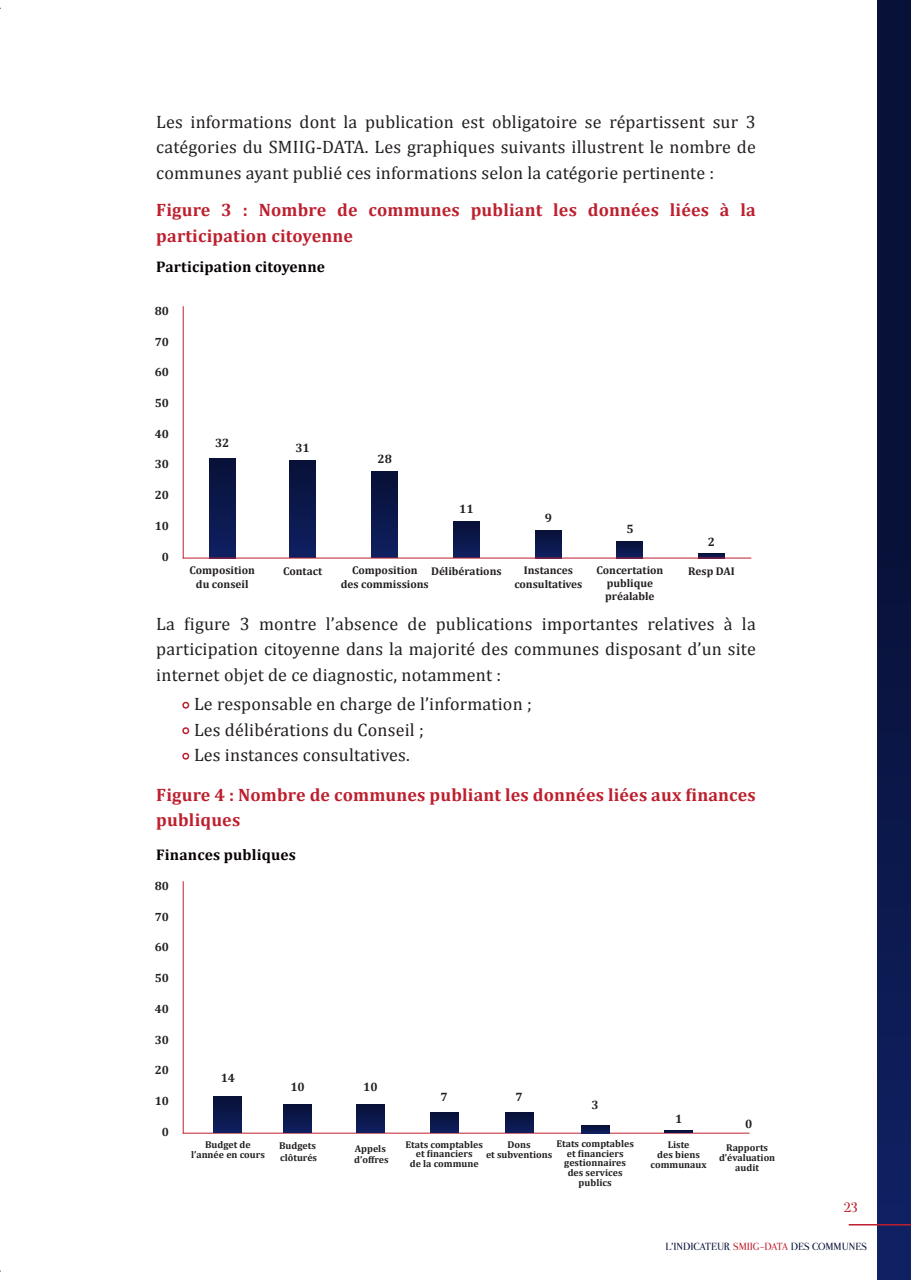
<style>
.page{position:relative;width:911px;height:1280px;background:#fff}
.page>*{position:absolute;margin:0;border:0;box-sizing:border-box;transform-origin:0 0}
.t1{font:18px/25.5px "Cambria";letter-spacing:.01em;color:#231f20;text-align:justify}
.t2{font:700 18px/25.5px "Cambria";letter-spacing:.01em;color:#be1f2e}
.t3{font:700 15.45px "Cambria";letter-spacing:.01em;color:#070002}
.t4{font:700 12.15px "Cambria";color:#231f20}
.t5{font:700 12px "Cambria";color:#231f20}
.t6{font:12px "Valentina";color:#be1f2e}
.t7{font:700 11.25px "Cambria";color:#231f20}
.t8{font:700 9.9px/9.9px "Cambria";color:#231f20;text-align:center}
.t9{font:9px "Valentina";color:#081137}
.s1{color:#be1f2e}
</style>
<div class="page">
<div style="left:877px;top:0;width:34px;height:1280px;background:linear-gradient(to bottom,#060d2c,#0f1f5f)"></div>
<hr style="left:849px;top:1224px;width:62px;height:2px;background:#be1f2e">
<svg style="left:182px;top:701px;width:8px;height:8px"></svg>
<svg style="left:182px;top:727px;width:8px;height:8px"></svg>
<svg style="left:182px;top:752px;width:8px;height:8px"></svg>
<div style="left:209px;top:458px;width:26px;height:100px;background:linear-gradient(to bottom,#081137,#0f2062)"></div>
<div style="left:290px;top:460px;width:26px;height:98px;background:linear-gradient(to bottom,#081137,#0f2062)"></div>
<div style="left:372px;top:472px;width:26px;height:86px;background:#081137"></div>
<div style="left:372px;top:478px;width:26px;height:80px;background:linear-gradient(to bottom,#081137,#0f2061)"></div>
<div style="left:453px;top:522px;width:26px;height:36px;background:linear-gradient(to bottom,#081137,#0f2060)"></div>
<div style="left:535px;top:530px;width:26px;height:28px;background:linear-gradient(to bottom,#081137,#0f1f5f)"></div>
<svg style="left:617px;top:541px;width:26px;height:17px"></svg>
<div style="left:698px;top:553px;width:27px;height:5px;background:#0b1748"></div>
<hr style="left:183px;top:558px;width:568px;height:1px;background:#be1f2e">
<hr style="left:183px;top:306px;width:1px;height:252px;background:#be1f2e">
<hr style="left:183px;top:1133px;width:566px;height:1px;background:#be1f2e">
<hr style="left:183px;top:881px;width:1px;height:253px;background:#be1f2e">
<svg style="left:214px;top:1096px;width:28px;height:37px"></svg>
<svg style="left:283px;top:1104px;width:29px;height:29px"></svg>
<div style="left:430px;top:1113px;width:29px;height:20px;background:linear-gradient(to bottom,#071138,#0f1f5e)"></div>
<svg style="left:581px;top:1125px;width:28px;height:8px"></svg>
<hr style="left:664px;top:1131px;width:29px;height:2px;background:#081137">
<div style="left:505px;top:1113px;width:28px;height:20px;background:linear-gradient(to bottom,#071138,#0f1f5e)"></div>
<svg style="left:356px;top:1104px;width:29px;height:29px"></svg>
<svg style="left:877px;top:0;width:17px;height:1px"></svg>
<p class="t1" style="left:156px;top:109px;width:601px">Les informations dont la publication est obligatoire se répartissent sur 3 catégories du SMIIG-DATA. Les graphiques suivants illustrent le nombre de communes ayant publié ces informations selon la catégorie pertinente :</p>
<p class="t2" style="left:156px;top:197px;width:601px">Figure 3 : Nombre de communes publiant les données liées à la participation citoyenne</p>
<p class="t3" style="left:156px;top:256px;width:170px">Participation citoyenne</p>
<p class="t5" style="left:155px;top:302px;width:16px">80</p>
<p class="t5" style="left:155px;top:333px;width:16px">70</p>
<p class="t5" style="left:155px;top:364px;width:16px">60</p>
<p class="t5" style="left:155px;top:394px;width:16px">50</p>
<p class="t5" style="left:155px;top:425px;width:16px">40</p>
<p class="t5" style="left:155px;top:456px;width:16px">30</p>
<p class="t5" style="left:155px;top:487px;width:16px">20</p>
<p class="t5" style="left:155px;top:517px;width:16px">10</p>
<p class="t5" style="left:162px;top:548px;width:9px">0</p>
<p class="t4" style="left:215px;top:435px;width:16px">32</p>
<p class="t4" style="left:295px;top:439px;width:16px">31</p>
<p class="t4" style="left:378px;top:451px;width:16px">28</p>
<p class="t4" style="left:459px;top:500px;width:16px">11</p>
<p class="t4" style="left:545px;top:509px;width:9px">9</p>
<p class="t4" style="left:626px;top:520px;width:9px">5</p>
<p class="t4" style="left:708px;top:533px;width:9px">2</p>
<p class="t7" style="left:189px;top:563px;width:67px">Composition</p>
<p class="t7" style="left:196px;top:576px;width:54px">du conseil</p>
<p class="t7" style="left:596px;top:562px;width:68px">Concertation</p>
<p class="t7" style="left:607px;top:575px;width:48px">publique</p>
<p class="t7" style="left:605px;top:588px;width:51px">préalable</p>
<p class="t7" style="left:352px;top:563px;width:67px">Composition</p>
<p class="t7" style="left:341px;top:576px;width:89px">des commissions</p>
<p class="t7" style="left:524px;top:563px;width:51px">Instances</p>
<p class="t7" style="left:514px;top:576px;width:70px">consultatives</p>
<p class="t7" style="left:283px;top:563px;width:41px">Contact</p>
<p class="t7" style="left:431px;top:563px;width:72px">Délibérations</p>
<p class="t7" style="left:688px;top:563px;width:48px">Resp DAI</p>
<p class="t1" style="left:156px;top:611px;width:601px">La figure 3 montre l’absence de publications importantes relatives à la participation citoyenne dans la majorité des communes disposant d’un site internet objet de ce diagnostic, notamment :</p>
<p class="t1" style="left:194px;top:691px;width:339px">Le responsable en charge de l’information ;</p>
<p class="t1" style="left:194px;top:717px;width:231px">Les délibérations du Conseil ;</p>
<p class="t1" style="left:194px;top:742px;width:217px">Les instances consultatives.</p>
<p class="t2" style="left:156px;top:781px;width:601px">Figure 4 : Nombre de communes publiant les données liées aux finances publiques</p>
<p class="t3" style="left:156px;top:844px;width:141px">Finances publiques</p>
<p class="t5" style="left:155px;top:877px;width:16px">80</p>
<p class="t5" style="left:155px;top:908px;width:16px">70</p>
<p class="t5" style="left:155px;top:939px;width:16px">60</p>
<p class="t5" style="left:155px;top:970px;width:16px">50</p>
<p class="t5" style="left:155px;top:1000px;width:16px">40</p>
<p class="t5" style="left:155px;top:1031px;width:16px">30</p>
<p class="t5" style="left:155px;top:1062px;width:16px">20</p>
<p class="t5" style="left:155px;top:1092px;width:16px">10</p>
<p class="t5" style="left:162px;top:1123px;width:9px">0</p>
<p class="t4" style="left:221px;top:1070px;width:16px">14</p>
<p class="t4" style="left:290px;top:1078px;width:16px">10</p>
<p class="t8" style="left:205px;top:1139px;width:47px">Budget de</p>
<p class="t8" style="left:191px;top:1149px;width:75px">l’année en cours</p>
<p class="t8" style="left:279px;top:1141px;width:38px">Budgets</p>
<p class="t8" style="left:280px;top:1152px;width:39px">clôturés</p>
<p class="t4" style="left:363px;top:1078px;width:16px">10</p>
<p class="t8" style="left:355px;top:1143px;width:33px">Appels</p>
<p class="t8" style="left:354px;top:1155px;width:36px">d’offres</p>
<p class="t4" style="left:441px;top:1088px;width:9px">7</p>
<p class="t8" style="left:406px;top:1139px;width:79px">Etats comptables</p>
<p class="t8" style="left:416px;top:1149px;width:58px">et financiers</p>
<p class="t8" style="left:410px;top:1159px;width:70px">de la commune</p>
<p class="t4" style="left:516px;top:1088px;width:9px">7</p>
<p class="t4" style="left:592px;top:1096px;width:9px">3</p>
<p class="t8" style="left:556px;top:1138px;width:79px">Etats comptables</p>
<p class="t8" style="left:567px;top:1148px;width:58px">et financiers</p>
<p class="t8" style="left:564px;top:1158px;width:63px">gestionnaires</p>
<p class="t8" style="left:568px;top:1168px;width:56px">des services publics</p>
<p class="t8" style="left:508px;top:1139px;width:25px">Dons</p>
<p class="t8" style="left:486px;top:1149px;width:68px">et subventions</p>
<p class="t4" style="left:675px;top:1110px;width:9px">1</p>
<p class="t8" style="left:668px;top:1139px;width:23px">Liste</p>
<p class="t8" style="left:657px;top:1149px;width:44px">des biens</p>
<p class="t8" style="left:651px;top:1159px;width:58px">communaux</p>
<p class="t4" style="left:745px;top:1115px;width:9px">0</p>
<p class="t8" style="left:726px;top:1142px;width:44px">Rapports</p>
<p class="t8" style="left:719px;top:1152px;width:58px">d’évaluation</p>
<p class="t8" style="left:735px;top:1162px;width:25px">audit</p>
<p class="t6" style="left:844px;top:1200px;width:16px">23</p>
<p class="t9" style="left:666px;top:1241px;width:203px">L’INDICATEUR <span class="s1">SMIIG-DATA</span> DES COMMUNES</p>
</div>
